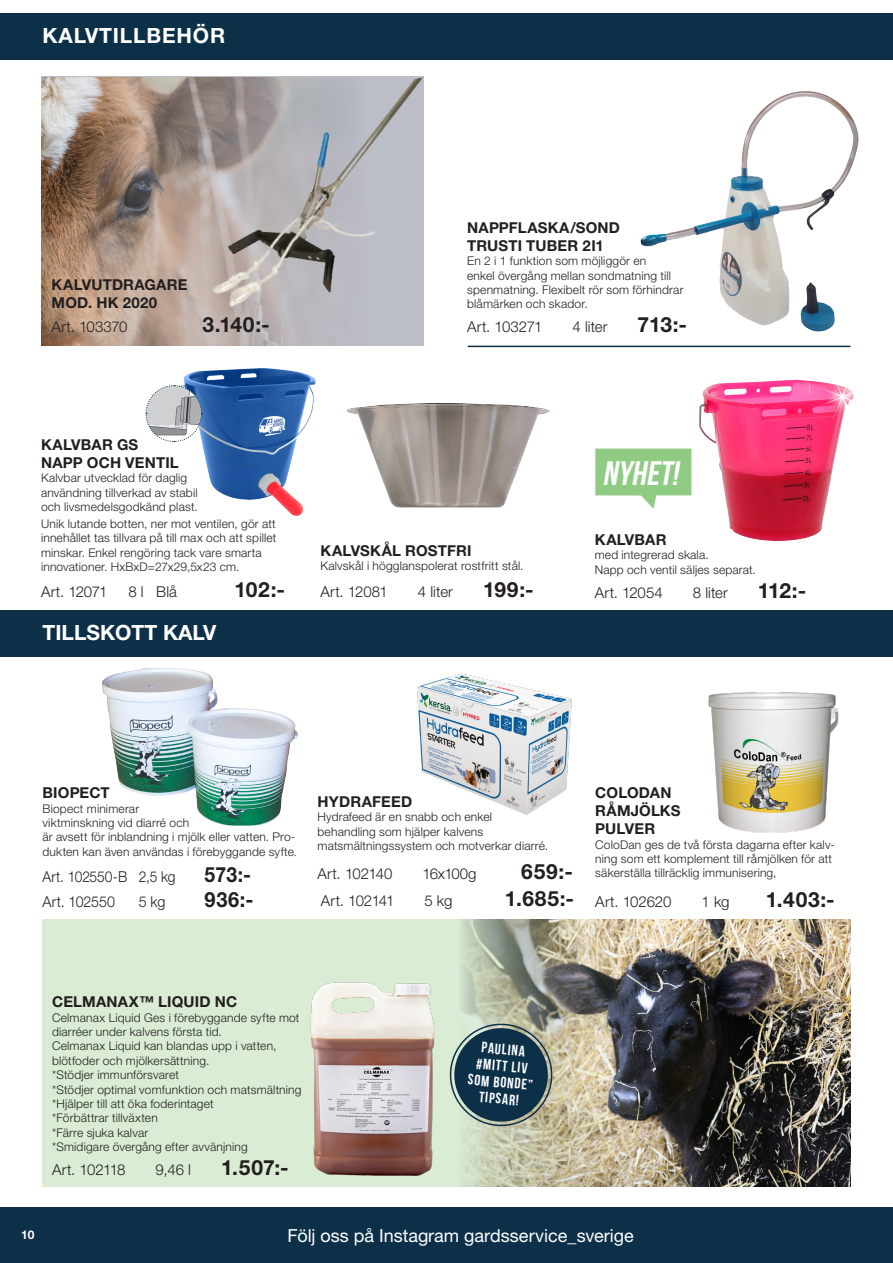
<style>
.page{position:relative;width:893px;height:1263px;background:#fff}
.page>*{position:absolute;margin:0;border:0;box-sizing:border-box;transform-origin:0 0}
.t1{font:italic 700 33.9px "Bebas Neue";color:#fff}
.Pris{font:700 21px "Helvetica Neue LT Std";letter-spacing:-.01em;color:#231f20}
.Artikelnummer{font:700 21px "Helvetica Neue LT Std";letter-spacing:.035em;color:#231f20}
.t2{font:700 21px "Helvetica Neue LT Std";letter-spacing:.04em;color:#fff}
.t3{font:700 21px "Helvetica Neue LT Std";color:#fff}
.Produktrubrik{font:700 21px "Helvetica Neue LT Std";color:#231f20}
.Artikelnummer-2{font:700 21px "Helvetica Neue LT Std";letter-spacing:.035em;color:#231f20;scale:.92 1}
.Artikelnummer-3{font:700 21px "Helvetica Neue LT Std";letter-spacing:.035em;color:#231f20;scale:.95 1}
.Produktrubrik-2{font:18px "Helvetica Neue LT Std";color:#fff}
.Pris-2{font:700 15px "Helvetica Neue LT Std";letter-spacing:.01em;color:#231f20}
.Produktrubrik-3{font:700 15px "Helvetica Neue LT Std";letter-spacing:.01em;color:#231f20}
.Artikelnummer-4{font:300 15px "Helvetica Neue LT Std";color:#231f20}
.Produkttext{font:700 15px/16.5px "Bebas Neue";color:#fff;text-align:center}
.Pris-3{font:300 15px "Helvetica Neue LT Std";color:#231f20}
.Artikelnummer-5{font:300 15px "Helvetica Neue LT Std";color:#231f20;scale:.92 1}
.Artikelnummer-6{font:300 15px "Helvetica Neue LT Std";color:#231f20;scale:.95 1}
.Artikelnummer-7{font:300 15px "Helvetica Neue LT Std";letter-spacing:-.035em;color:#231f20}
.Pris-4{font:300 15px "Helvetica Neue LT Std";letter-spacing:-.035em;color:#231f20}
.Produktrubrik-4{font:300 15px "Helvetica Neue LT Std";letter-spacing:-.02em;color:#231f20}
.Artikelnummer-8{font:300 15px "Helvetica Neue LT Std";letter-spacing:-.025em;color:#231f20}
.Produktrubrik-5{font:300 15px "Helvetica Neue LT Std";color:#231f20}
.Produkttext-2{font:300 12px/14.4px "Helvetica Neue LT Std";letter-spacing:.015em;color:#231f20}
.Pris-5{font:300 12px/14.4px "Helvetica Neue LT Std";letter-spacing:.015em;color:#231f20}
.t4{font:700 12px "Helvetica Neue LT Std";color:#fff}
.s1{font-stretch:condensed}
</style>
<div class="page">
<div style="left:0;top:1208px;width:893px;height:55px;background:#0d3049"></div>
<div style="left:0;top:13px;width:893px;height:47px;background:#0d3049"></div>
<div style="left:43px;top:919px;width:806px;height:267px;background:#dbecd5"></div>
<img style="left:461px;top:919px;width:389px;height:267px">
<img style="left:41px;top:77px;width:322px;height:269px">
<hr style="left:468px;top:346px;width:382px;height:1px;background:#0d3049">
<div style="left:0;top:610px;width:893px;height:47px;background:#0d3049"></div>
<img style="left:640px;top:91px;width:219px;height:241px">
<img style="left:155px;top:76px;width:269px;height:246px">
<img style="left:183px;top:368px;width:133px;height:148px">
<svg style="left:145px;top:385px;width:58px;height:58px"></svg>
<img style="left:347px;top:403px;width:203px;height:105px">
<img style="left:699px;top:379px;width:142px;height:162px">
<svg style="left:595px;top:449px;width:96px;height:60px"></svg>
<svg style="left:813px;top:379px;width:31px;height:47px"></svg>
<svg style="left:824px;top:379px;width:36px;height:36px"></svg>
<img style="left:102px;top:668px;width:196px;height:158px">
<img style="left:417px;top:673px;width:155px;height:142px">
<img style="left:708px;top:692px;width:131px;height:141px">
<img style="left:303px;top:982px;width:142px;height:205px">
<svg style="left:449px;top:1020px;width:106px;height:108px;background:#50686f"></svg>
<p class="t2" style="left:43px;top:22px;width:184px">KALVTILLBEHÖR</p>
<p class="Pris-2" style="left:52px;top:276px;width:137px">KALVUTDRAGARE</p>
<p class="Pris-2" style="left:52px;top:294px;width:107px">MOD. HK 2020</p>
<p class="Artikelnummer-4" style="left:52px;top:318px;width:77px">Art. 103370</p>
<p class="Pris" style="left:203px;top:312px;width:69px">3.140:-</p>
<p class="Pris-2" style="left:467px;top:218px;width:154px">NAPPFLASKA/SOND</p>
<p class="Pris-2" style="left:467px;top:236px;width:138px">TRUSTI TUBER 2I1</p>
<p class="Pris-5" style="left:467px;top:254px;width:218px">En 2 i 1 funktion som möjliggör en<br>enkel övergång mellan sondmatning till spenmatning. Flexibelt rör som förhindrar blåmärken och skador.</p>
<p class="Pris-3" style="left:467px;top:318px;width:77px">Art. 103271</p>
<p class="Pris-3" style="left:572px;top:318px;width:37px">4 liter</p>
<p class="Pris" style="left:638px;top:312px;width:51px">713:-</p>
<p class="Produktrubrik-3" style="left:41px;top:435px;width:99px">KALVBAR GS</p>
<p class="Produktrubrik-3" style="left:41px;top:453px;width:139px">NAPP OCH VENTIL</p>
<p class="Produkttext-2" style="left:41px;top:471px;width:158px">Kalvbar utvecklad för daglig användning tillverkad av stabil och livsmedelsgodkänd plast.</p>
<p class="Produkttext-2" style="left:41px;top:516px;width:237px">Unik lutande botten, ner mot ventilen, gör att innehållet tas tillvara på till max och att spillet minskar. Enkel rengöring tack vare smarta innovationer. HxBxD=27x29,5x23 cm.</p>
<p class="Produktrubrik-4" style="left:41px;top:582px;width:68px">Art. 12071</p>
<p class="Produktrubrik-5" style="left:128px;top:582px;width:50px">8 l Blå</p>
<p class="Produktrubrik" style="left:235px;top:577px;width:52px">102:-</p>
<p class="t3" style="left:43px;top:619px;width:175px">TILLSKOTT KALV</p>
<p class="Produktrubrik-3" style="left:320px;top:541px;width:153px">KALVSKÅL ROSTFRI</p>
<p class="Produkttext-2" style="left:320px;top:559px;width:205px">Kalvskål i högglanspolerat rostfritt stål.</p>
<p class="Artikelnummer-4" style="left:320px;top:582px;width:69px">Art. 12081</p>
<p class="Artikelnummer-4" style="left:418px;top:582px;width:37px">4 liter</p>
<p class="Artikelnummer" style="left:483px;top:576px;width:52px">199:-</p>
<p class="t1" style="left:603px;top:455px;width:83px">Nyhet!</p>
<p class="Pris-2" style="left:595px;top:530px;width:73px">KALVBAR</p>
<p class="Produkttext-2" style="left:595px;top:547px;width:163px">med integrerad skala.<br>Napp och ventil säljes separat.</p>
<p class="Artikelnummer-4" style="left:595px;top:583px;width:70px">Art. 12054</p>
<p class="Artikelnummer-4" style="left:693px;top:583px;width:37px">8 liter</p>
<p class="Pris" style="left:758px;top:577px;width:50px">112:-</p>
<p class="Produktrubrik-3" style="left:43px;top:784px;width:69px">BIOPECT</p>
<p class="Produkttext-2" style="left:43px;top:801px;width:256px">Biopect minimerar<br>viktminskning vid diarré och<br>är avsett för inblandning i mjölk eller vatten. Pro&shy;dukten kan även användas i förebyggande syfte<span class="s1">.</span></p>
<p class="Artikelnummer-5" style="left:43px;top:867px;width:146px">Art. 102550-B 2,5 kg</p>
<p class="Artikelnummer-2" style="left:205px;top:861px;width:52px">573:-</p>
<p class="Artikelnummer-6" style="left:43px;top:893px;width:78px">Art. 102550</p>
<p class="Artikelnummer-6" style="left:139px;top:893px;width:30px">5 kg</p>
<p class="Artikelnummer-3" style="left:205px;top:887px;width:53px">936:-</p>
<p class="Produktrubrik-3" style="left:318px;top:792px;width:96px">HYDRAFEED</p>
<p class="Produkttext-2" style="left:318px;top:809px;width:232px">Hydrafeed är en snabb och enkel behandling som hjälper kalvens matsmältningssystem och motverkar diarré.</p>
<p class="Artikelnummer-4" style="left:318px;top:864px;width:76px">Art. 102140</p>
<p class="Artikelnummer-8" style="left:422px;top:864px;width:56px">16x100g</p>
<p class="Artikelnummer" style="left:521px;top:858px;width:53px">659:-</p>
<p class="Artikelnummer-7" style="left:321px;top:891px;width:75px">Art. 102141</p>
<p class="Artikelnummer-4" style="left:424px;top:891px;width:29px">5 kg</p>
<p class="Artikelnummer" style="left:505px;top:885px;width:71px">1.685:-</p>
<p class="Produktrubrik-3" style="left:595px;top:783px;width:78px">COLODAN</p>
<p class="Produktrubrik-3" style="left:595px;top:801px;width:87px">RÅMJÖLKS</p>
<p class="Produktrubrik-3" style="left:595px;top:819px;width:61px">PULVER</p>
<p class="Produkttext-2" style="left:595px;top:837px;width:241px">ColoDan ges de två första dagarna efter kalv&shy;ning som ett komplement till råmjölken för att säkerställa tillräcklig immunisering,</p>
<p class="Artikelnummer-4" style="left:595px;top:892px;width:78px">Art. 102620</p>
<p class="Artikelnummer-4" style="left:701px;top:892px;width:30px">1 kg</p>
<p class="Artikelnummer" style="left:766px;top:886px;width:71px">1.403:-</p>
<p class="Pris-2" style="left:52px;top:992px;width:187px">CELMANAX™ LIQUID NC</p>
<p class="Pris-5" style="left:52px;top:1010px;width:249px">Celmanax Liquid Ges i förebyggande syfte mot diarréer under kalvens första tid.<br>Celmanax Liquid kan blandas upp i vatten, blötfoder och mjölkersättning.</p>
<p class="Pris-5" style="left:52px;top:1067px;width:128px">*Stödjer immunförsvaret</p>
<p class="Pris-5" style="left:52px;top:1082px;width:251px">*Stödjer optimal vomfunktion och matsmältning</p>
<p class="Pris-5" style="left:52px;top:1096px;width:163px">*Hjälper till att öka foderintaget</p>
<p class="Pris-5" style="left:52px;top:1111px;width:107px">*Förbättrar tillväxten</p>
<p class="Pris-5" style="left:52px;top:1125px;width:98px">*Färre sjuka kalvar</p>
<p class="Pris-5" style="left:52px;top:1139px;width:197px">*Smidigare övergång efter avvänjning</p>
<p class="Pris-4" style="left:52px;top:1161px;width:75px">Art. 102118</p>
<p class="Pris-3" style="left:156px;top:1161px;width:37px">9,46 l</p>
<p class="Pris" style="left:221px;top:1155px;width:69px">1.507:-</p>
<p class="Produkttext" style="left:472px;top:1038px;width:67px;rotate:5deg">Paulina #mitt liv som bonde” tipsar!</p>
<p class="t4" style="left:21px;top:1227px;width:15px">10</p>
<p class="Produktrubrik-2" style="left:287px;top:1225px;width:348px">Följ oss på Instagram gardsservice_sverige</p>
</div>
